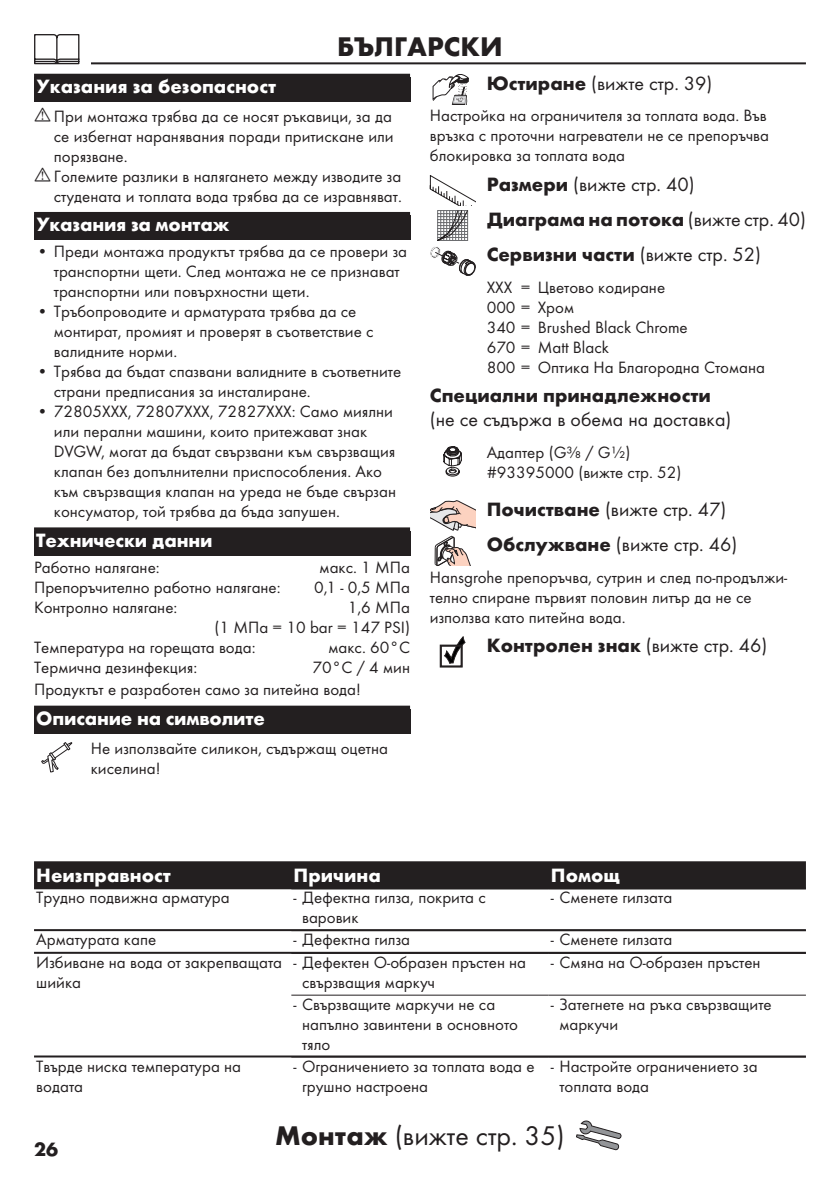
<style>
.page{position:relative;width:840px;height:1191px;background:#fff}
.page>*{position:absolute;margin:0;border:0;box-sizing:border-box;transform-origin:0 0}
.Montage_mit_Symbol_B{font:28px "Futura TOT Boo";color:#231f20}
.Sprache_Rahmenwechse{font:700 28px "Futura TOT";color:#231f20}
.Ueberschrift_Grafik{font:20px "Futura TOT Boo";color:#231f20}
.Ueberschrift_Grafik-2{font:700 20px "Futura TOT";color:#231f20}
.Ueberschrift_nach_Gr{font:20px/24px "Futura TOT Boo";color:#231f20}
.Ueberschrift_BG{font:700 20px "Futura TOT";letter-spacing:-.01em;color:#fff}
.Tabelle_Kopf_BG{font:700 20px "Futura TOT";color:#fff}
.Ueberschrift___BG{font:700 20px "Futura TOT";color:#fff}
.Normaltext_nach_Graf{font:17px/20px "Futura TOT Boo";color:#231f20}
.Techn__Daten_BG{font:17px "Futura TOT Boo";color:#231f20}
.Tabelle_Spalte_BG{font:17px/20px "Futura TOT Boo";color:#231f20}
.Farbe_BG{font:17px/20px "Futura TOT Boo";color:#231f20}
.Normaltext_Grafik_BG{font:17px/20px "Futura TOT Boo";color:#231f20}
.Normaltext_BG{font:17px "Futura TOT Boo";color:#231f20}
.s1{font-family:"Futura TOT";font-weight:700}
.s2{font-family:"Futura TOT Boo";font-weight:400}
</style>
<div class="page">
<hr style="left:34px;top:62px;width:771px;height:2px;background:#231f20">
<div style="left:23px;top:34px;width:68px;height:34px;background:#fff"></div>
<svg style="left:34px;top:34px;width:45px;height:30px"></svg>
<svg style="left:576px;top:1120px;width:45px;height:30px"></svg>
<div style="left:34px;top:74px;width:376px;height:28px;background:#231f20"></div>
<div style="left:34px;top:212px;width:376px;height:28px;background:#231f20"></div>
<div style="left:34px;top:527px;width:376px;height:28px;background:#231f20"></div>
<div style="left:34px;top:709px;width:376px;height:25px;background:#231f20"></div>
<div style="left:34px;top:705px;width:376px;height:28px;background:#231f20"></div>
<svg style="left:41px;top:742px;width:32px;height:30px"></svg>
<svg style="left:432px;top:74px;width:36px;height:31px"></svg>
<svg style="left:429px;top:175px;width:46px;height:101px"></svg>
<svg style="left:443px;top:446px;width:19px;height:30px"></svg>
<svg style="left:430px;top:500px;width:45px;height:30px"></svg>
<svg style="left:434px;top:536px;width:36px;height:30px"></svg>
<svg style="left:440px;top:637px;width:25px;height:30px"></svg>
<div style="left:34px;top:861px;width:771px;height:26px;background:#231f20"></div>
<hr style="left:34px;top:887px;width:771px;height:2px;background:#231f20">
<hr style="left:34px;top:929px;width:771px;height:2px;background:#231f20">
<hr style="left:34px;top:951px;width:771px;height:2px;background:#231f20">
<hr style="left:291px;top:994px;width:257px;height:1px;background:#231f20">
<hr style="left:548px;top:994px;width:257px;height:1px;background:#231f20">
<hr style="left:34px;top:1055px;width:771px;height:2px;background:#231f20">
<p class="Sprache_Rahmenwechse" style="left:337px;top:29px;width:167px">БЪЛГАРСКИ</p>
<p class="Ueberschrift___BG" style="left:36px;top:74px;width:241px">Указания за безопасност</p>
<p class="Normaltext_nach_Graf" style="left:54px;top:106px;width:341px;text-align:justify">При монтажа трябва да се носят ръкавици, за да се избегнат наранявания поради притискане или порязване.</p>
<p class="Normaltext_nach_Graf" style="left:54px;top:166px;width:349px">Големите разлики в налягането между изводите за студената и топлата вода трябва да се изравняват.</p>
<p class="Ueberschrift_BG" style="left:36px;top:212px;width:195px">Указания за монтаж</p>
<p class="Normaltext_nach_Graf" style="left:54px;top:241px;width:354px;text-indent:-17px">• Преди монтажа продуктът трябва да се провери за транспортни щети. След монтажа не се признават транспортни или повърхностни щети.</p>
<p class="Normaltext_nach_Graf" style="left:54px;top:301px;width:321px;text-indent:-17px">• Тръбопроводите и арматурата трябва да се монтират, промият и проверят в съответствие с валидните норми.</p>
<p class="Normaltext_nach_Graf" style="left:54px;top:361px;width:348px;text-indent:-17px">• Трябва да бъдат спазвани валидните в съответните страни предписания за инсталиране.</p>
<p class="Normaltext_nach_Graf" style="left:54px;top:401px;width:343px;text-indent:-17px">• 72805XXX, 72807XXX, 72827XXX: Само миялни или перални машини, които притежават знак DVGW, могат да бъдат свързвани към свързващия клапан без допълнителни приспособления. Ако към свързващия клапан на уреда не бъде свързан консуматор, той трябва да бъда запушен.</p>
<p class="Ueberschrift_BG" style="left:36px;top:528px;width:177px">Технически данни</p>
<p class="Techn__Daten_BG" style="left:34px;top:557px;width:127px">Работно налягане:</p>
<p class="Techn__Daten_BG" style="left:319px;top:557px;width:92px">макс. 1 МПа</p>
<p class="Techn__Daten_BG" style="left:34px;top:577px;width:248px">Препоръчително работно налягане:</p>
<p class="Techn__Daten_BG" style="left:314px;top:577px;width:97px">0,1 - 0,5 МПа</p>
<p class="Techn__Daten_BG" style="left:34px;top:597px;width:145px">Контролно налягане:</p>
<p class="Techn__Daten_BG" style="left:347px;top:597px;width:64px">1,6 МПа</p>
<p class="Techn__Daten_BG" style="left:214px;top:617px;width:197px">(1 МПа = 10 bar = 147 PSI)</p>
<p class="Techn__Daten_BG" style="left:34px;top:637px;width:223px">Температура на горещата вода:</p>
<p class="Techn__Daten_BG" style="left:328px;top:637px;width:83px">макс. 60°C</p>
<p class="Techn__Daten_BG" style="left:34px;top:657px;width:165px">Термична дезинфекция:</p>
<p class="Techn__Daten_BG" style="left:312px;top:657px;width:99px">70°C / 4 мин</p>
<p class="Normaltext_BG" style="left:34px;top:679px;width:328px">Продуктът е разработен само за питейна вода!</p>
<p class="Ueberschrift_BG" style="left:36px;top:706px;width:230px">Описание на символите</p>
<p class="Normaltext_Grafik_BG" style="left:91px;top:738px;width:298px">Не използвайте силикон, съдържащ оцетна киселина!</p>
<p class="Ueberschrift_Grafik" style="left:486px;top:71px;width:227px"><span class="s1">Юстиране</span> (вижте стр. 39)</p>
<p class="Normaltext_nach_Graf" style="left:429px;top:105px;width:340px">Настройка на ограничителя за топлата вода. Във връзка с проточни нагреватели не се препоръчва блокировка за топлата вода</p>
<p class="Ueberschrift_Grafik" style="left:486px;top:172px;width:209px"><span class="s1">Размери</span> (вижте стр. 40)</p>
<p class="Ueberschrift_Grafik-2" style="left:486px;top:207px;width:320px">Диаграма на потока <span class="s2">(вижте стр. 40)</span></p>
<p class="Ueberschrift_Grafik-2" style="left:486px;top:242px;width:276px">Сервизни части <span class="s2">(вижте стр. 52)</span></p>
<p class="Farbe_BG" style="left:486px;top:277px;width:180px">XXX = Цветово кодиране<br>000 = Xром</p>
<p class="Farbe_BG" style="left:486px;top:317px;width:280px">340 = Brushed Black Chrome<br>670 = Matt Black<br>800 = Oптика Hа Благородна Cтомана</p>
<p class="Ueberschrift_nach_Gr" style="left:429px;top:383px;width:303px"><span class="s1">Специални принадлежности </span>(не се съдържа в обема на доставка)</p>
<p class="Normaltext_Grafik_BG" style="left:486px;top:442px;width:196px">Адаптер (G⅜ / G½) #93395000 (вижте стр. 52)</p>
<p class="Ueberschrift_Grafik" style="left:486px;top:497px;width:241px"><span class="s1">Почистване</span> (вижте стр. 47)</p>
<p class="Ueberschrift_Grafik" style="left:486px;top:532px;width:252px"><span class="s1">Обслужване</span> (вижте стр. 46)</p>
<p class="Normaltext_nach_Graf" style="left:429px;top:567px;width:358px">Hansgrohe препоръчва, сутрин и след по-продължи&shy;телно спиране първият половин литър да не се използва като питейна вода.</p>
<p class="Ueberschrift_Grafik-2" style="left:486px;top:633px;width:282px">Контролен знак <span class="s2">(вижте стр. 46)</span></p>
<p class="Tabelle_Kopf_BG" style="left:36px;top:862px;width:136px">Неизправност</p>
<p class="Tabelle_Kopf_BG" style="left:293px;top:862px;width:89px">Причина</p>
<p class="Tabelle_Kopf_BG" style="left:550px;top:862px;width:71px">Помощ</p>
<p class="Tabelle_Spalte_BG" style="left:36px;top:887px;width:195px">Трудно подвижна арматура</p>
<p class="Normaltext_nach_Graf" style="left:302px;top:887px;width:185px;text-indent:-9px">- Дефектна гилза, покрита с варовик</p>
<p class="Normaltext_nach_Graf" style="left:550px;top:887px;width:123px">- Сменете гилзата</p>
<p class="Tabelle_Spalte_BG" style="left:36px;top:929px;width:121px">Арматурата капе</p>
<p class="Normaltext_nach_Graf" style="left:293px;top:929px;width:118px">- Дефектна гилза</p>
<p class="Normaltext_nach_Graf" style="left:550px;top:929px;width:123px">- Сменете гилзата</p>
<p class="Tabelle_Spalte_BG" style="left:36px;top:952px;width:247px">Избиване на вода от закрепващата шийка</p>
<p class="Normaltext_nach_Graf" style="left:302px;top:952px;width:225px;text-indent:-9px">- Дефектен O-образен пръстен на свързващия маркуч</p>
<p class="Normaltext_nach_Graf" style="left:550px;top:952px;width:211px">- Смяна на O-образен пръстен</p>
<p class="Normaltext_nach_Graf" style="left:302px;top:994px;width:217px;text-indent:-9px">- Свързващите маркучи не са напълно завинтени в основното тяло</p>
<p class="Normaltext_nach_Graf" style="left:559px;top:994px;width:214px;text-indent:-9px">- Затегнете на ръка свързващите маркучи</p>
<p class="Tabelle_Spalte_BG" style="left:36px;top:1056px;width:206px">Твърде ниска температура на водата</p>
<p class="Normaltext_nach_Graf" style="left:302px;top:1056px;width:234px;text-indent:-9px">- Ограничението за топлата вода е грушно настроена</p>
<p class="Normaltext_nach_Graf" style="left:559px;top:1056px;width:200px;text-indent:-9px">- Настройте ограничението за топлата вода</p>
<p class="Ueberschrift_Grafik-2" style="left:34px;top:1136px;width:25px">26</p>
<p class="Montage_mit_Symbol_B" style="left:275px;top:1119px;width:291px"><span class="s1">Монтаж</span> (вижте стр. 35)</p>
</div>
